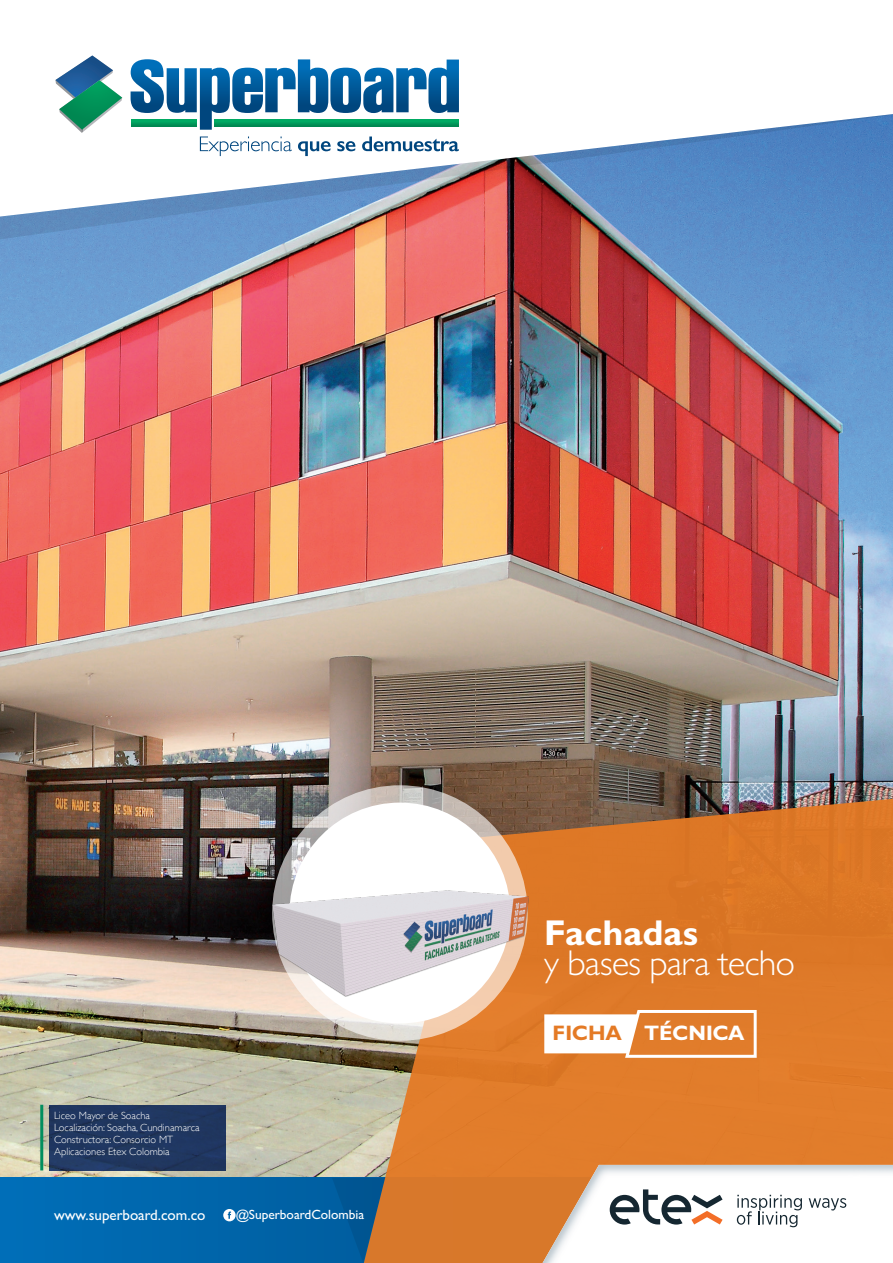
<style>
.page{position:relative;width:893px;height:1263px;background:#fff}
.page>*{position:absolute;margin:0;border:0;box-sizing:border-box;transform-origin:0 0}
.t1{font:300 36px "Gill Sans MT Std";letter-spacing:-.015em;color:#fff}
.t2{font:700 36px "Gill Sans MT Std";color:#fff}
.Descripcion_Categori{font:700 21px "Gill Sans MT Std";color:#fff}
.t3{font:500 15px "Gill Sans MT Std";color:#fff}
.t4{font:500 13.35px "Gill Sans MT Std";color:#fff}
.Parrafo{font:300 10.5px "Gill Sans";color:#fff}
.s1{color:#e47a25}
</style>
<div class="page">
<img style="left:0;top:242px;width:893px;height:936px">
<svg style="left:0;top:114px;width:893px;height:128px"></svg>
<svg style="left:200px;top:137px;width:92px;height:19px"></svg>
<svg style="left:298px;top:141px;width:33px;height:15px"></svg>
<svg style="left:337px;top:141px;width:18px;height:10px"></svg>
<svg style="left:362px;top:137px;width:97px;height:14px"></svg>
<svg style="left:131px;top:59px;width:328px;height:71px"></svg>
<svg style="left:131px;top:120px;width:66px;height:6px"></svg>
<svg style="left:215px;top:120px;width:244px;height:6px"></svg>
<svg style="left:55px;top:55px;width:67px;height:78px"></svg>
<div style="left:0;top:1178px;width:893px;height:85px;background:#0067ad"></div>
<svg style="left:332px;top:1178px;width:26px;height:85px"></svg>
<div style="left:49px;top:1105px;width:176px;height:65px;background:#203660"></div>
<hr style="left:40px;top:1105px;width:3px;height:65px;background:#018e5e">
<svg style="left:358px;top:797px;width:535px;height:466px;background:#d4782e"></svg>
<svg style="left:544px;top:1008px;width:214px;height:51px"></svg>
<svg style="left:543px;top:1165px;width:350px;height:98px;background:#eae4de"></svg>
<svg style="left:272px;top:785px;width:256px;height:256px;background:#d9ccc2"></svg>
<div style="left:289px;top:802px;width:221px;height:221px;background:#fff;border-radius:50%"></div>
<img style="left:268px;top:854px;width:263px;height:142px">
<svg style="left:223px;top:1209px;width:13px;height:12px"></svg>
<p class="Parrafo" style="left:54px;top:1107px;width:98px">Liceo Mayor de Soacha</p>
<p class="Parrafo" style="left:54px;top:1119px;width:147px">Localización: Soacha, Cundinamarca</p>
<p class="Parrafo" style="left:54px;top:1131px;width:121px">Constructora: Consorcio MT</p>
<p class="Parrafo" style="left:54px;top:1143px;width:117px">Aplicaciones Etex Colombia</p>
<p class="t3" style="left:54px;top:1205px;width:153px">www.superboard.com.co</p>
<p class="t4" style="left:236px;top:1207px;width:130px">@ SuperboardColombia</p>
<p class="t2" style="left:544px;top:911px;width:155px">Fachadas</p>
<p class="t1" style="left:544px;top:941px;width:252px">y bases para techo</p>
<p class="Descripcion_Categori" style="left:553px;top:1020px;width:193px"><span class="s1">FICHA</span> TÉCNICA</p>
</div>
